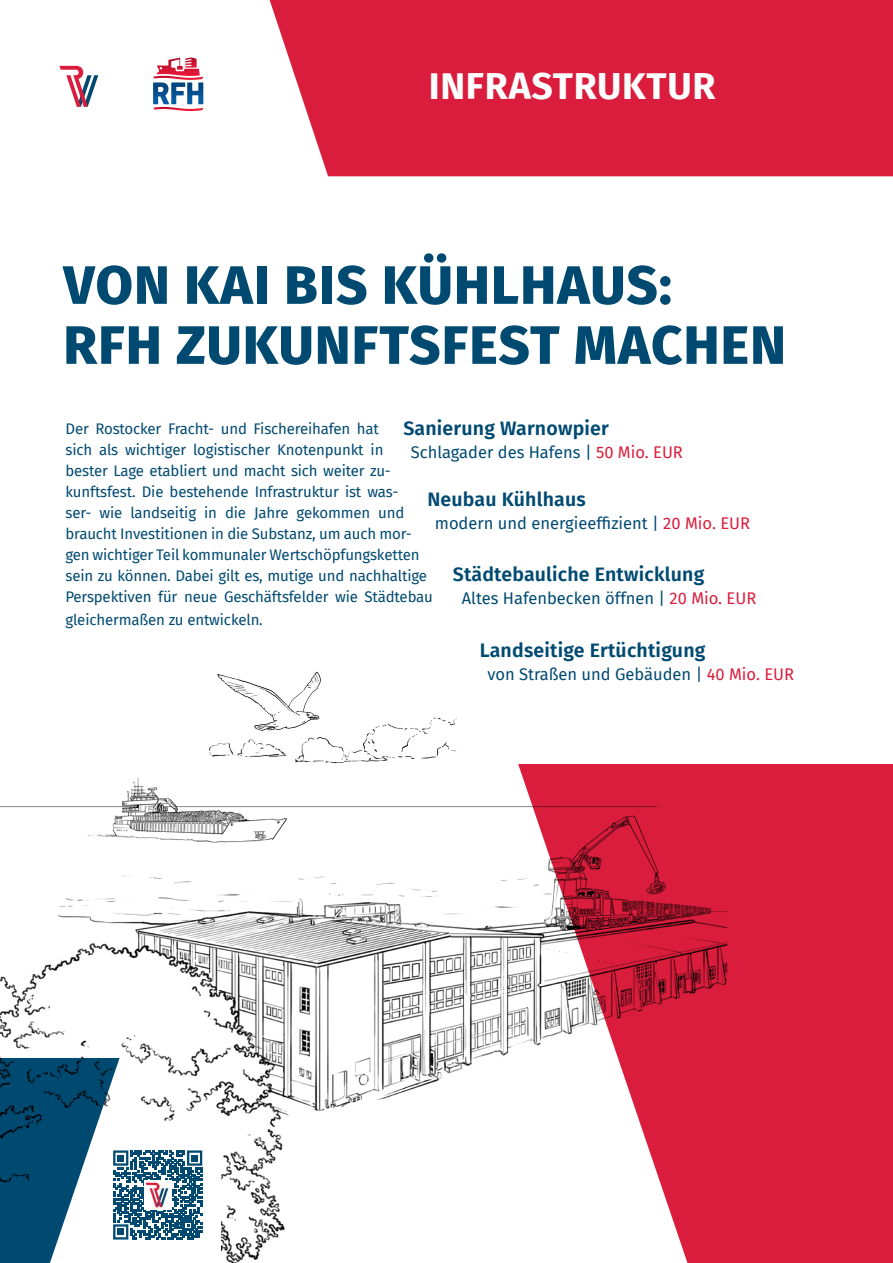
<style>
.page{position:relative;width:893px;height:1263px;background:#fff}
.page>*{position:absolute;margin:0;border:0;box-sizing:border-box;transform-origin:0 0}
.t1{font:800 54px/60px "Fira Sans";letter-spacing:.025em;color:#004a72}
.t2{font:700 37.35px "Fira Sans";letter-spacing:.02em;color:#fff}
.t3{font:600 19.5px "Fira Sans";letter-spacing:.01em;color:#004a72}
.t4{font:16.5px "Fira Sans";color:#004a72}
.t5{font:15px/21.1px "Fira Sans";letter-spacing:-.01em;color:#004a72}
.s1{color:#da1d3c}
</style>
<div class="page">
<img style="left:0;top:777px;width:518px;height:486px">
<div style="left:98px;top:1142px;width:123px;height:121px;background:#fff"></div>
<img style="left:209px;top:671px;width:248px;height:93px">
<div style="left:109px;top:1146px;width:98px;height:98px;background:linear-gradient(to bottom,#fff,#fff)"></div>
<svg style="left:0;top:1058px;width:202px;height:205px"></svg>
<svg style="left:153px;top:57px;width:50px;height:54px"></svg>
<svg style="left:59px;top:66px;width:39px;height:41px"></svg>
<div style="left:269px;top:0;width:624px;height:176px;background:#da1d3c"></div>
<svg style="left:518px;top:764px;width:375px;height:499px;fill:#da1d3c"></svg>
<h2 class="t2" style="left:429px;top:54px;width:288px">INFRASTRUKTUR</h2>
<h1 class="t1" style="left:63px;top:250px;width:724px">VON KAI BIS KÜHLHAUS:<br>RFH ZUKUNFTSFEST MACHEN</h1>
<h3 class="t3" style="left:403px;top:412px;width:207px">Sanierung Warnowpier</h3>
<p class="t4" style="left:411px;top:439px;width:274px">Schlagader des Hafens | <span class="s1">50 Mio. EUR</span></p>
<h3 class="t3" style="left:427px;top:483px;width:160px">Neubau Kühlhaus</h3>
<p class="t4" style="left:435px;top:510px;width:317px">modern und energieeffizient | <span class="s1">20 Mio. EUR</span></p>
<h3 class="t3" style="left:453px;top:558px;width:253px">Städtebauliche Entwicklung</h3>
<p class="t4" style="left:462px;top:585px;width:296px">Altes Hafenbecken öffnen | <span class="s1">20 Mio. EUR</span></p>
<h3 class="t3" style="left:480px;top:634px;width:227px">Landseitige Ertüchtigung</h3>
<p class="t4" style="left:487px;top:662px;width:308px">von Straßen und Gebäuden | <span class="s1">40 Mio. EUR</span></p>
<p class="t5" style="left:65px;top:418px;width:369px">Der Rostocker Fracht- und Fischereihafen hat<br>sich als wichtiger logistischer Knotenpunkt in<br>bester Lage etabliert und macht sich weiter zu&shy;kunftsfest. Die bestehende Infrastruktur ist was-<br>ser- wie landseitig in die Jahre gekommen und braucht Investitionen in die Substanz, um auch mor&shy;gen wichtiger Teil kommunaler Wertschöpfungsketten sein zu können. Dabei gilt es, mutige und nachhaltige Perspektiven für neue Geschäftsfelder wie Städtebau gleichermaßen zu entwickeln.</p>
</div>
